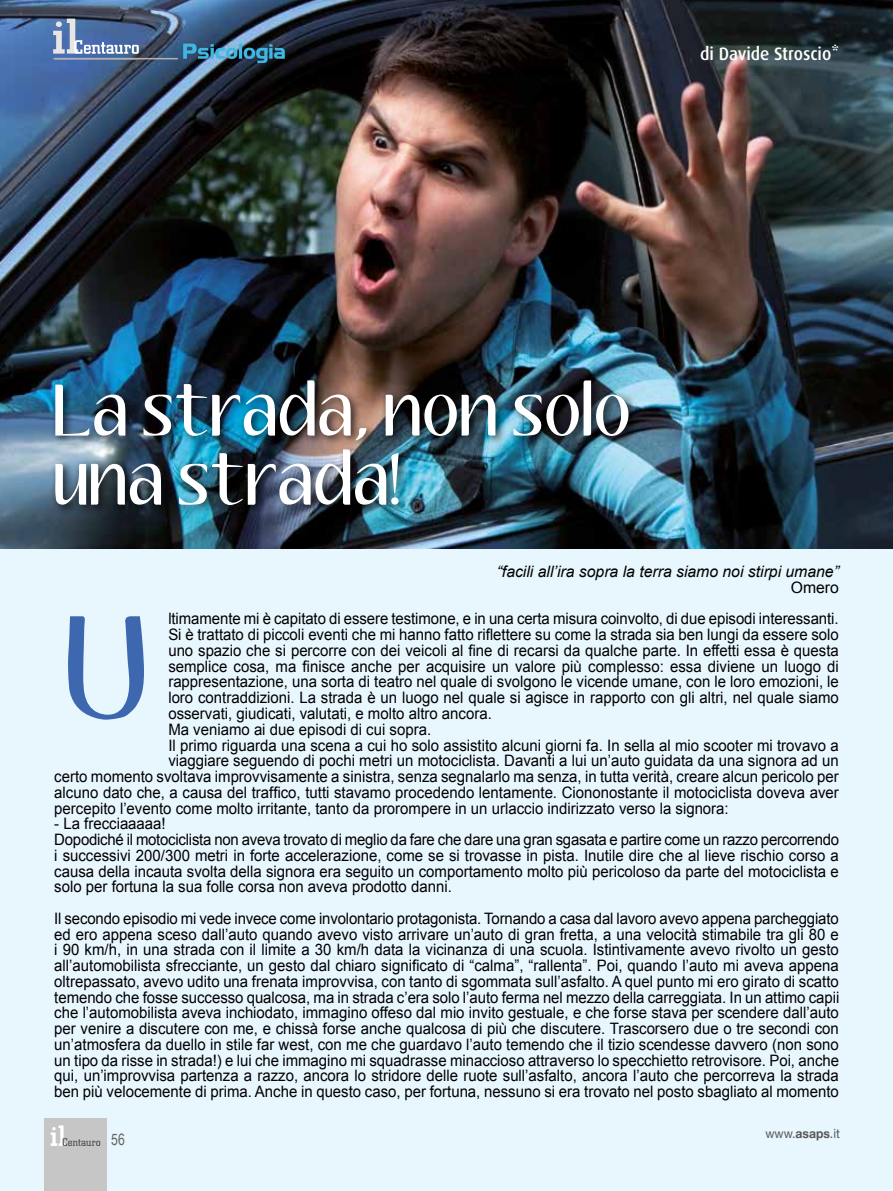
<style>
.page{position:relative;width:893px;height:1191px;background:#e8f6fe}
.page>*{position:absolute;margin:0;border:0;box-sizing:border-box;transform-origin:0 0}
.t1{font:63.9px/69px "Aubrey";letter-spacing:.025em;color:#fff}
.t2{font:500 18px "Dax Pro";color:#fff;scale:.95 1}
.t3{font:15.75px/15.8px "Arial";color:#000;scale:.95 1}
.t4{font:15.75px/31.5px "Arial";color:#000;text-align:right}
.t5{font:italic 15.75px "Arial";color:#000}
.t6{font:15.75px "Arial Narrow";color:#646363;scale:.95 1}
.t7{font:12.75px "Helvetica Neue";color:#575756;scale:.95 1}
.s1{font-weight:700}
</style>
<div class="page">
<img style="left:0;top:0;width:893px;height:548px">
<div style="left:45px;top:1118px;width:62px;height:73px;background:#c6c6c6"></div>
<svg style="left:51px;top:1125px;width:49px;height:21px"></svg>
<svg style="left:53px;top:19px;width:86px;height:35px;background:#7089b2"></svg>
<hr style="left:53px;top:58px;width:85px;height:1px;background:#b3b2b2">
<svg style="left:183px;top:44px;width:102px;height:19px;background:#37708e"></svg>
<hr style="left:54px;top:58px;width:124px;height:1px;background:#b3b2b2">
<div style="left:50px;top:375px;width:590px;height:141px;background:#000;opacity:.75"></div>
<svg style="left:68px;top:616px;width:76px;height:104px"></svg>
<p class="t2" style="left:700px;top:42px;width:148px">di Davide Stroscio*</p>
<h1 class="t1" style="left:55px;top:380px;width:578px">La strada, non solo una strada!</h1>
<p class="t5" style="left:497px;top:561px;width:344px">“facili all’ira sopra la terra siamo noi stirpi umane”</p>
<p class="t4" style="left:168px;top:572px;width:672px">Omero<br>ltimamente mi è capitato di essere testimone, e in una certa misura coinvolto, di due episodi interessanti.</p>
<p class="t3" style="left:168px;top:627px;width:707px">Si è trattato di piccoli eventi che mi hanno fatto riflettere su come la strada sia ben lungi da essere solo</p>
<p class="t3" style="left:168px;top:642px;width:707px">uno spazio che si percorre con dei veicoli al fine di recarsi da qualche parte. In effetti essa è questa</p>
<p class="t3" style="left:168px;top:658px;width:707px">semplice cosa, ma finisce anche per acquisire un valore più complesso: essa diviene un luogo di</p>
<p class="t3" style="left:168px;top:674px;width:707px">rappresentazione, una sorta di teatro nel quale di svolgono le vicende umane, con le loro emozioni, le</p>
<p class="t3" style="left:168px;top:690px;width:707px">loro contraddizioni. La strada è un luogo nel quale si agisce in rapporto con gli altri, nel quale siamo</p>
<p class="t3" style="left:168px;top:705px;width:342px">osservati, giudicati, valutati, e molto altro ancora.</p>
<p class="t3" style="left:168px;top:721px;width:278px">Ma veniamo ai due episodi di cui sopra.</p>
<p class="t3" style="left:168px;top:737px;width:707px">Il primo riguarda una scena a cui ho solo assistito alcuni giorni fa. In sella al mio scooter mi trovavo a</p>
<p class="t3" style="left:168px;top:753px;width:707px">viaggiare seguendo di pochi metri un motociclista. Davanti a lui un’auto guidata da una signora ad un</p>
<p class="t3" style="left:54px;top:768px;width:827px">certo momento svoltava improvvisamente a sinistra, senza segnalarlo ma senza, in tutta verità, creare alcun pericolo per</p>
<p class="t3" style="left:54px;top:784px;width:827px">alcuno dato che, a causa del traffico, tutti stavamo procedendo lentamente. Ciononostante il motociclista doveva aver</p>
<p class="t3" style="left:54px;top:800px;width:711px">percepito l’evento come molto irritante, tanto da prorompere in un urlaccio indirizzato verso la signora:</p>
<p class="t3" style="left:54px;top:816px;width:828px">- La frecciaaaaa!<br>Dopodiché il motociclista non aveva trovato di meglio da fare che dare una gran sgasata e partire come un razzo percorrendo i successivi 200/300 metri in forte accelerazione, come se si trovasse in pista. Inutile dire che al lieve rischio corso a causa della incauta svolta della signora era seguito un comportamento molto più pericoloso da parte del motociclista e solo per fortuna la sua folle corsa non aveva prodotto danni.</p>
<p class="t3" style="left:54px;top:910px;width:828px;text-align:justify">Il secondo episodio mi vede invece come involontario protagonista. Tornando a casa dal lavoro avevo appena parcheggiato ed ero appena sceso dall’auto quando avevo visto arrivare un’auto di gran fretta, a una velocità stimabile tra gli 80 e i 90 km/h, in una strada con il limite a 30 km/h data la vicinanza di una scuola. Istintivamente avevo rivolto un gesto all’automobilista sfrecciante, un gesto dal chiaro significato di “calma”, “rallenta”. Poi, quando l’auto mi aveva appena oltrepassato, avevo udito una frenata improvvisa, con tanto di sgommata sull’asfalto. A quel punto mi ero girato di scatto temendo che fosse successo qualcosa, ma in strada c’era solo l’auto ferma nel mezzo della carreggiata. In un attimo capii che l’automobilista aveva inchiodato, immagino offeso dal mio invito gestuale, e che forse stava per scendere dall’auto per venire a discutere con me, e chissà forse anche qualcosa di più che discutere. Trascorsero due o tre secondi con un’atmosfera da duello in stile far west, con me che guardavo l’auto temendo che il tizio scendesse davvero (non sono un tipo da risse in strada!) e lui che immagino mi squadrasse minaccioso attraverso lo specchietto retrovisore. Poi, anche qui, un’improvvisa partenza a razzo, ancora lo stridore delle ruote sull’asfalto, ancora l’auto che percorreva la strada ben più velocemente di prima. Anche in questo caso, per fortuna, nessuno si era trovato nel posto sbagliato al momento</p>
<p class="t7" style="left:765px;top:1124px;width:80px">www.<span class="s1">asaps</span>.it</p>
<p class="t6" style="left:111px;top:1127px;width:16px">56</p>
</div>
